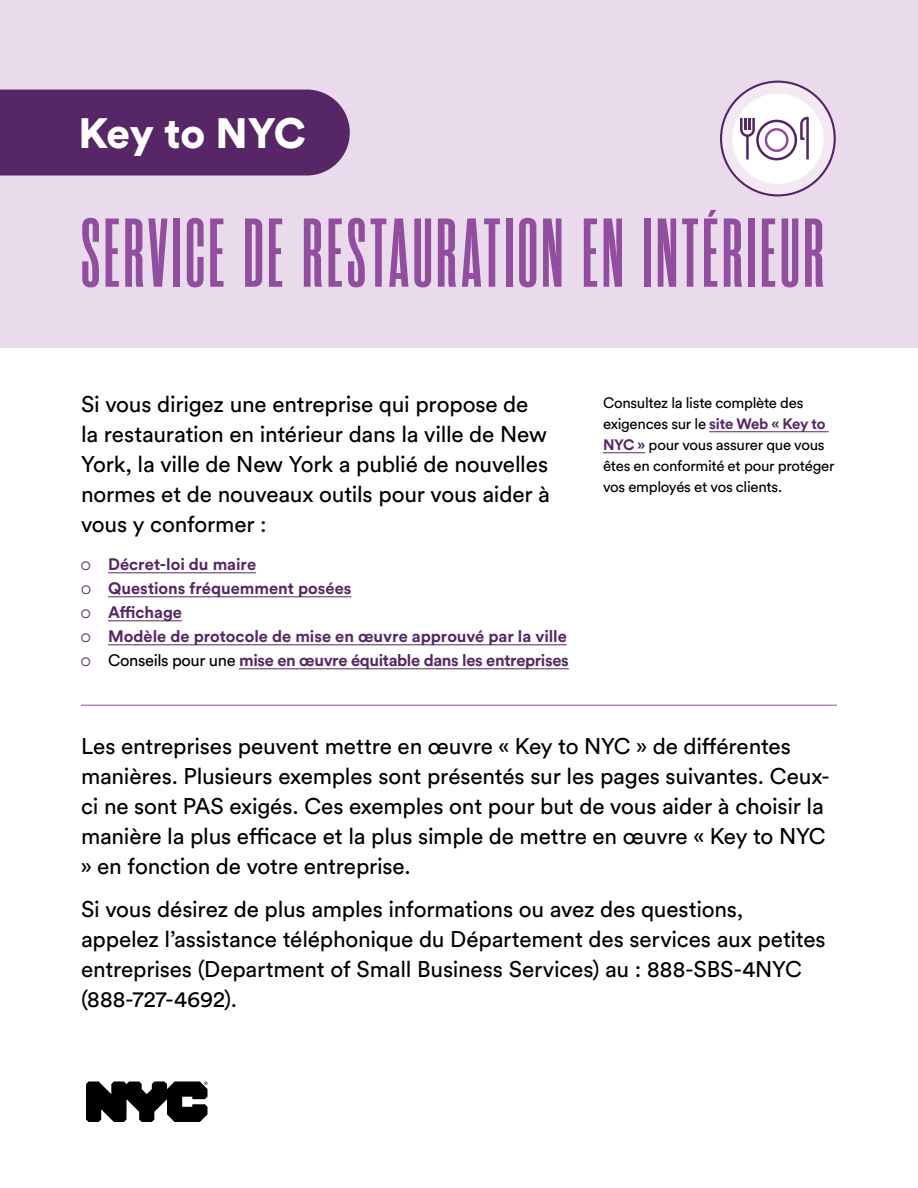
<style>
.page{position:relative;width:918px;height:1188px;background:#fff}
.page>*{position:absolute;margin:0;border:0;box-sizing:border-box;transform-origin:0 0}
.t1{font:700 97.5px "Rama Gothic C";letter-spacing:.04em;color:#914d9e}
.t2{font:900 42px "Circular Std";letter-spacing:-.005em;color:#fff}
.t3{font:22.5px/30px "Circular Std";letter-spacing:-.01em;color:#000}
.t4{font:700 16.5px "Circular Std";letter-spacing:-.005em;color:#572666}
.t5{font:15px/21px "Circular Std";letter-spacing:-.02em;color:#000}
.s1{font-weight:400;font-size:12px}
.s2{font-weight:400;color:#000}
.s3{font-weight:700;color:#572666}
</style>
<div class="page">
<div style="left:0;top:0;width:918px;height:348px;background:#e9dbec"></div>
<div style="left:0;top:90px;width:350px;height:86px;background:#572666"></div>
<hr style="left:108px;top:572px;width:148px;height:1px;background:#572666">
<hr style="left:108px;top:596px;width:243px;height:1px;background:#572666">
<hr style="left:108px;top:620px;width:74px;height:1px;background:#572666">
<hr style="left:108px;top:644px;width:459px;height:1px;background:#572666">
<hr style="left:239px;top:668px;width:330px;height:1px;background:#572666">
<hr style="left:709px;top:431px;width:120px;height:1px;background:#572666">
<hr style="left:603px;top:452px;width:42px;height:1px;background:#572666">
<hr style="left:81px;top:705px;width:756px;height:1px;background:#914d9e">
<div style="left:721px;top:82px;width:114px;height:113px;background:#f2e9f3;border-radius:50%"></div>
<div style="left:720px;top:81px;width:116px;height:115px;border:2px solid #562369;border-radius:50%"></div>
<div style="left:733px;top:94px;width:90px;height:89px;background:#fff;border-radius:50%"></div>
<svg style="left:740px;top:117px;width:69px;height:43px"></svg>
<svg style="left:86px;top:1081px;width:122px;height:41px"></svg>
<h2 class="t2" style="left:78px;top:106px;width:229px">Key to NYC</h2>
<h1 class="t1" style="left:81px;top:209px;width:745px">SERVICE DE RESTAURATION EN INTÉRIEUR</h1>
<p class="t3" style="left:81px;top:389px;width:471px">Si vous dirigez une entreprise qui propose de la restauration en intérieur dans la ville de New York, la ville de New York a publié de nouvelles normes et de nouveaux outils pour vous aider à vous y conformer :</p>
<p class="t4" style="left:81px;top:553px;width:177px"><span class="s1">○</span> Décret-loi du maire</p>
<p class="t4" style="left:81px;top:577px;width:272px"><span class="s1">○</span> Questions fréquemment posées</p>
<p class="t4" style="left:81px;top:601px;width:103px"><span class="s1">○</span> Affichage</p>
<p class="t4" style="left:81px;top:625px;width:487px"><span class="s1">○</span> Modèle de protocole de mise en œuvre approuvé par la ville</p>
<p class="t4" style="left:81px;top:649px;width:489px"><span class="s1">○</span> <span class="s2">Conseils pour une</span> mise en œuvre équitable dans les entreprises</p>
<p class="t5" style="left:603px;top:392px;width:233px">Consultez la liste complète des exigences sur le <span class="s3">site Web « Key to<br>NYC »</span> pour vous assurer que vous êtes en conformité et pour protéger vos employés et vos clients.</p>
<p class="t3" style="left:81px;top:731px;width:750px">Les entreprises peuvent mettre en œuvre « Key to NYC » de différentes manières. Plusieurs exemples sont présentés sur les pages suivantes. Ceux&shy;ci ne sont PAS exigés. Ces exemples ont pour but de vous aider à choisir la manière la plus efficace et la plus simple de mettre en œuvre « Key to NYC » en fonction de votre entreprise.</p>
<p class="t3" style="left:81px;top:894px;width:746px">Si vous désirez de plus amples informations ou avez des questions, appelez l’assistance téléphonique du Département des services aux petites entreprises (Department of Small Business Services) au : 888-SBS-4NYC (888-727-4692).</p>
</div>
